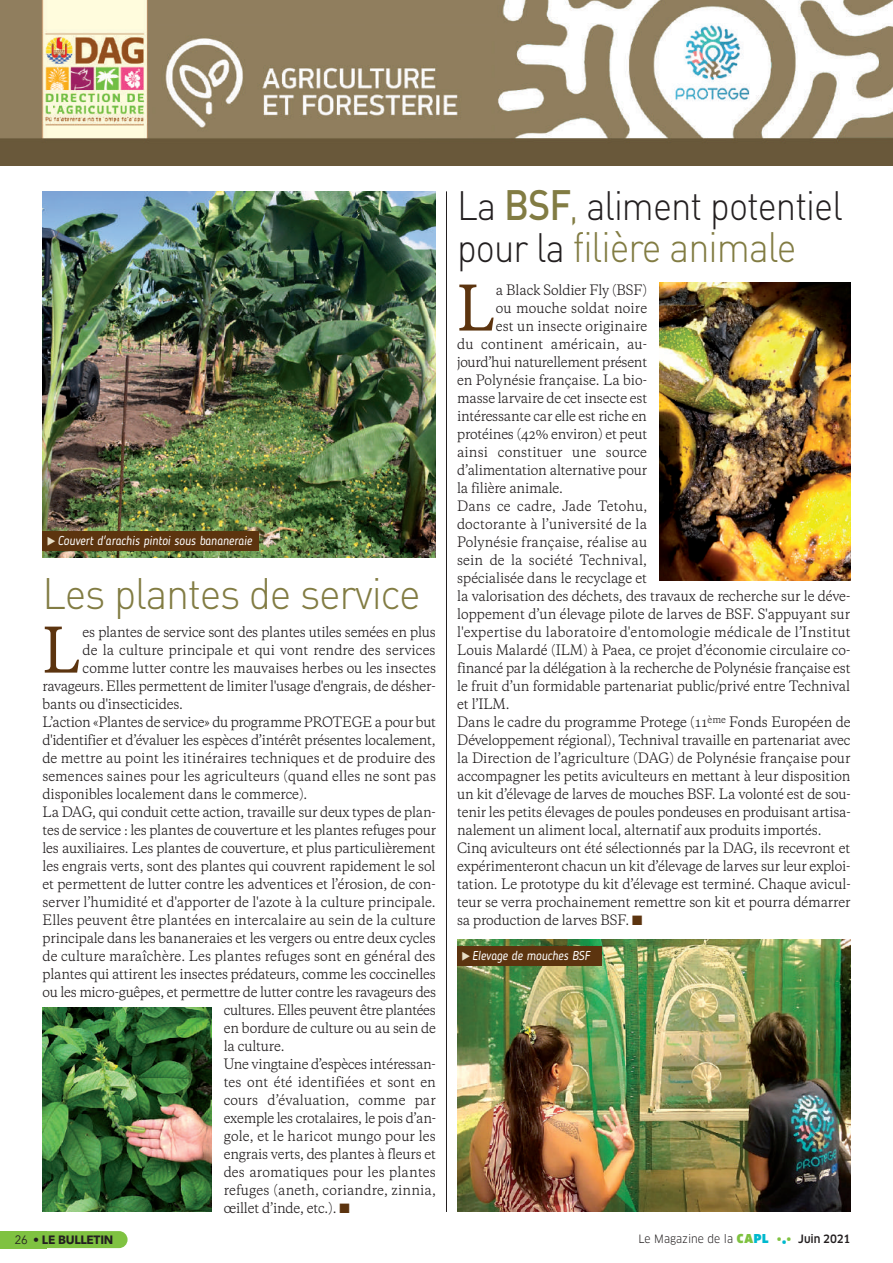
<style>
.page{position:relative;width:893px;height:1263px;background:#fff}
.page>*{position:absolute;margin:0;border:0;box-sizing:border-box;transform-origin:0 0}
.t1{font:500 58.95px "Copernicus";color:#5c340f;scale:.85 1}
.t2{font:300 43.5px "DIN";letter-spacing:-.03em;color:#827c43;scale:.95 1}
.t3{font:300 42px "DIN";letter-spacing:-.025em;color:#827c43;scale:.9 1}
.t4{font:300 40.5px "DIN";letter-spacing:-.025em;color:#231f20;scale:.9 1}
.t5{font:13.5px "Copernicus";letter-spacing:-.01em;color:#231f20;scale:.9 1}
.t6{font:13.5px "Copernicus";letter-spacing:.015em;color:#231f20;scale:.9 1}
.t7{font:13.5px "Copernicus";letter-spacing:.01em;color:#231f20;scale:.9 1}
.t8{font:13.5px "Copernicus";letter-spacing:.02em;color:#231f20;scale:.9 1}
.t9{font:italic 12.75px "Blogger Sans";letter-spacing:-.005em;color:#fff;scale:.95 1}
.t10{font:700 12px "Avenir Next LT Pro";letter-spacing:-.02em;color:#231f20}
.t11{font:11.25px "Clan";color:#231f20;scale:.95 1}
.s1{color:#e8dec6}
.s2{color:#5c340f}
.s3{font-weight:500;font-size:42px;color:#827c43}
.s4{color:#827c43}
.s5{font-size:40.5px;color:#231f20}
.s6{font-weight:400}
.s7{font-weight:900;font-size:12px;color:#7fc241}
.s8{font-weight:900;font-size:12px;color:#00b9ce}
.s9{font-weight:500;font-size:12px;color:#7fc241}
.s10{font-weight:500;font-size:12px;color:#00b9ce}
.s11{font-weight:500}
</style>
<div class="page">
<div style="left:0;top:1231px;width:47px;height:17px;background:#7fc241"></div>
<div style="left:0;top:1231px;width:128px;height:17px;background:#7fc241;border-radius:9px"></div>
<img style="left:43px;top:191px;width:393px;height:366px">
<img style="left:0;top:0;width:893px;height:166px">
<div style="left:43px;top:531px;width:216px;height:20px;background:#5c340f"></div>
<img style="left:457px;top:940px;width:393px;height:272px">
<div style="left:457px;top:946px;width:145px;height:19px;background:#5c340f"></div>
<img style="left:43px;top:1008px;width:169px;height:204px">
<img style="left:659px;top:283px;width:191px;height:297px">
<hr style="left:446px;top:191px;width:1px;height:1021px;background:#231f20">
<p class="t9" style="left:47px;top:533px;width:218px"><span class="s1">◆</span> Couvert d'arachis pintoi sous bananeraie</p>
<h2 class="t2" style="left:43px;top:568px;width:399px">Les plantes de service</h2>
<h1 class="t1" style="left:43px;top:627px;width:46px">L</h1>
<p class="t5" style="left:83px;top:624px;width:394px">es plantes de service sont des plantes utiles semées en plus</p>
<p class="t5" style="left:83px;top:642px;width:394px">de la culture principale et qui vont rendre des services</p>
<p class="t5" style="left:83px;top:660px;width:394px">comme lutter contre les mauvaises herbes ou les insectes</p>
<p class="t5" style="left:43px;top:678px;width:438px">ravageurs. Elles permettent de limiter l'usage d'engrais, de désher-</p>
<p class="t5" style="left:43px;top:696px;width:158px">bants ou d'insecticides.</p>
<p class="t5" style="left:43px;top:714px;width:439px">L’action «Plantes de service» du programme PROTEGE a pour but</p>
<p class="t5" style="left:43px;top:732px;width:438px">d'identifier et d’évaluer les espèces d’intérêt présentes localement,</p>
<p class="t5" style="left:43px;top:750px;width:438px">de mettre au point les itinéraires techniques et de produire des</p>
<p class="t7" style="left:43px;top:768px;width:439px">semences saines pour les agriculteurs (quand elles ne sont pas</p>
<p class="t5" style="left:43px;top:786px;width:296px">disponibles localement dans le commerce).</p>
<p class="t5" style="left:43px;top:804px;width:438px">La DAG, qui conduit cette action, travaille sur deux types de plan-</p>
<p class="t5" style="left:43px;top:822px;width:439px">tes de service : les plantes de couverture et les plantes refuges pour</p>
<p class="t5" style="left:43px;top:840px;width:438px">les auxiliaires. Les plantes de couverture, et plus particulièrement</p>
<p class="t5" style="left:43px;top:858px;width:438px">les engrais verts, sont des plantes qui couvrent rapidement le sol</p>
<p class="t5" style="left:43px;top:876px;width:438px">et permettent de lutter contre les adventices et l’érosion, de con-</p>
<p class="t5" style="left:43px;top:894px;width:438px">server l’humidité et d'apporter de l'azote à la culture principale.</p>
<p class="t5" style="left:43px;top:912px;width:438px">Elles peuvent être plantées en intercalaire au sein de la culture</p>
<p class="t5" style="left:43px;top:930px;width:438px">principale dans les bananeraies et les vergers ou entre deux cycles</p>
<p class="t7" style="left:43px;top:948px;width:438px">de culture maraîchère. Les plantes refuges sont en général des</p>
<p class="t5" style="left:43px;top:966px;width:439px">plantes qui attirent les insectes prédateurs, comme les coccinelles</p>
<p class="t5" style="left:43px;top:984px;width:439px">ou les micro-guêpes, et permettre de lutter contre les ravageurs des</p>
<p class="t5" style="left:224px;top:1002px;width:237px">cultures. Elles peuvent être plantées</p>
<p class="t5" style="left:224px;top:1020px;width:237px">en bordure de culture ou au sein de</p>
<p class="t5" style="left:224px;top:1038px;width:69px">la culture.</p>
<p class="t5" style="left:224px;top:1056px;width:237px">Une vingtaine d’espèces intéressan-</p>
<p class="t6" style="left:224px;top:1074px;width:237px">tes ont été identifiées et sont en</p>
<p class="t6" style="left:224px;top:1092px;width:237px">cours d’évaluation, comme par</p>
<p class="t5" style="left:224px;top:1110px;width:237px">exemple les crotalaires, le pois d’an-</p>
<p class="t6" style="left:224px;top:1128px;width:237px">gole, et le haricot mungo pour les</p>
<p class="t5" style="left:224px;top:1146px;width:237px">engrais verts, des plantes à fleurs et</p>
<p class="t6" style="left:224px;top:1164px;width:237px">des aromatiques pour les plantes</p>
<p class="t6" style="left:224px;top:1182px;width:237px">refuges (aneth, coriandre, zinnia,</p>
<p class="t5" style="left:224px;top:1200px;width:142px">œillet d’inde, etc.). <span class="s2">■</span></p>
<h3 class="t4" style="left:457px;top:183px;width:430px">La <span class="s3">BSF</span><span class="s4">,</span> aliment potentiel</h3>
<h3 class="t3" style="left:457px;top:223px;width:379px"><span class="s5">pour la</span> filière animale</h3>
<h1 class="t1" style="left:457px;top:285px;width:46px">L</h1>
<p class="t5" style="left:496px;top:282px;width:170px">a Black Soldier Fly (BSF)</p>
<p class="t6" style="left:496px;top:300px;width:169px">ou mouche soldat noire</p>
<p class="t5" style="left:496px;top:318px;width:170px">est un insecte originaire</p>
<p class="t6" style="left:457px;top:336px;width:213px">du continent américain, au-</p>
<p class="t5" style="left:457px;top:354px;width:213px">jourd’hui naturellement présent</p>
<p class="t5" style="left:457px;top:372px;width:212px">en Polynésie française. La bio-</p>
<p class="t5" style="left:457px;top:390px;width:213px">masse larvaire de cet insecte est</p>
<p class="t5" style="left:457px;top:408px;width:212px">intéressante car elle est riche en</p>
<p class="t5" style="left:457px;top:426px;width:213px">protéines (42% environ) et peut</p>
<p class="t6" style="left:457px;top:444px;width:213px">ainsi constituer une source</p>
<p class="t5" style="left:457px;top:462px;width:213px">d’alimentation alternative pour</p>
<p class="t5" style="left:457px;top:480px;width:119px">la filière animale.</p>
<p class="t6" style="left:457px;top:498px;width:213px">Dans ce cadre, Jade Tetohu,</p>
<p class="t6" style="left:457px;top:516px;width:213px">doctorante à l’université de la</p>
<p class="t7" style="left:457px;top:534px;width:213px">Polynésie française, réalise au</p>
<p class="t6" style="left:457px;top:552px;width:213px">sein de la société Technival,</p>
<p class="t5" style="left:457px;top:570px;width:213px">spécialisée dans le recyclage et</p>
<p class="t5" style="left:457px;top:588px;width:438px">la valorisation des déchets, des travaux de recherche sur le déve-</p>
<p class="t5" style="left:457px;top:606px;width:438px">loppement d’un élevage pilote de larves de BSF. S'appuyant sur</p>
<p class="t8" style="left:457px;top:624px;width:439px">l'expertise du laboratoire d'entomologie médicale de l’Institut</p>
<p class="t5" style="left:457px;top:642px;width:439px">Louis Malardé (ILM) à Paea, ce projet d’économie circulaire co-</p>
<p class="t5" style="left:457px;top:660px;width:439px">financé par la délégation à la recherche de Polynésie française est</p>
<p class="t5" style="left:457px;top:678px;width:438px">le fruit d’un formidable partenariat public/privé entre Technival</p>
<p class="t5" style="left:457px;top:696px;width:60px">et l’ILM.</p>
<p class="t5" style="left:457px;top:714px;width:439px">Dans le cadre du programme Protege (11<sup>ème</sup> Fonds Européen de</p>
<p class="t5" style="left:457px;top:732px;width:439px">Développement régional), Technival travaille en partenariat avec</p>
<p class="t5" style="left:457px;top:750px;width:439px">la Direction de l’agriculture (DAG) de Polynésie française pour</p>
<p class="t5" style="left:457px;top:768px;width:439px">accompagner les petits aviculteurs en mettant à leur disposition</p>
<p class="t5" style="left:457px;top:786px;width:439px">un kit d’élevage de larves de mouches BSF. La volonté est de sou-</p>
<p class="t5" style="left:457px;top:804px;width:439px">tenir les petits élevages de poules pondeuses en produisant artisa-</p>
<p class="t5" style="left:457px;top:822px;width:406px">nalement un aliment local, alternatif aux produits importés.</p>
<p class="t5" style="left:457px;top:840px;width:438px">Cinq aviculteurs ont été sélectionnés par la DAG, ils recevront et</p>
<p class="t5" style="left:457px;top:858px;width:438px">expérimenteront chacun un kit d’élevage de larves sur leur exploi-</p>
<p class="t5" style="left:457px;top:876px;width:439px">tation. Le prototype du kit d’élevage est terminé. Chaque avicul-</p>
<p class="t5" style="left:457px;top:894px;width:439px">teur se verra prochainement remettre son kit et pourra démarrer</p>
<p class="t5" style="left:457px;top:912px;width:207px">sa production de larves BSF. <span class="s2">■</span></p>
<p class="t9" style="left:461px;top:948px;width:137px"><span class="s1">◆</span> Elevage de mouches BSF</p>
<p class="t10" style="left:15px;top:1235px;width:100px"><span class="s6">26</span> • LE BULLETIN</p>
<p class="t11" style="left:638px;top:1234px;width:225px">Le Magazine de la <span class="s7">CA</span><span class="s8">PL</span> <span class="s9">•</span><span class="s10">•</span><span class="s9">•</span> <span class="s11">Juin 2021</span></p>
</div>
